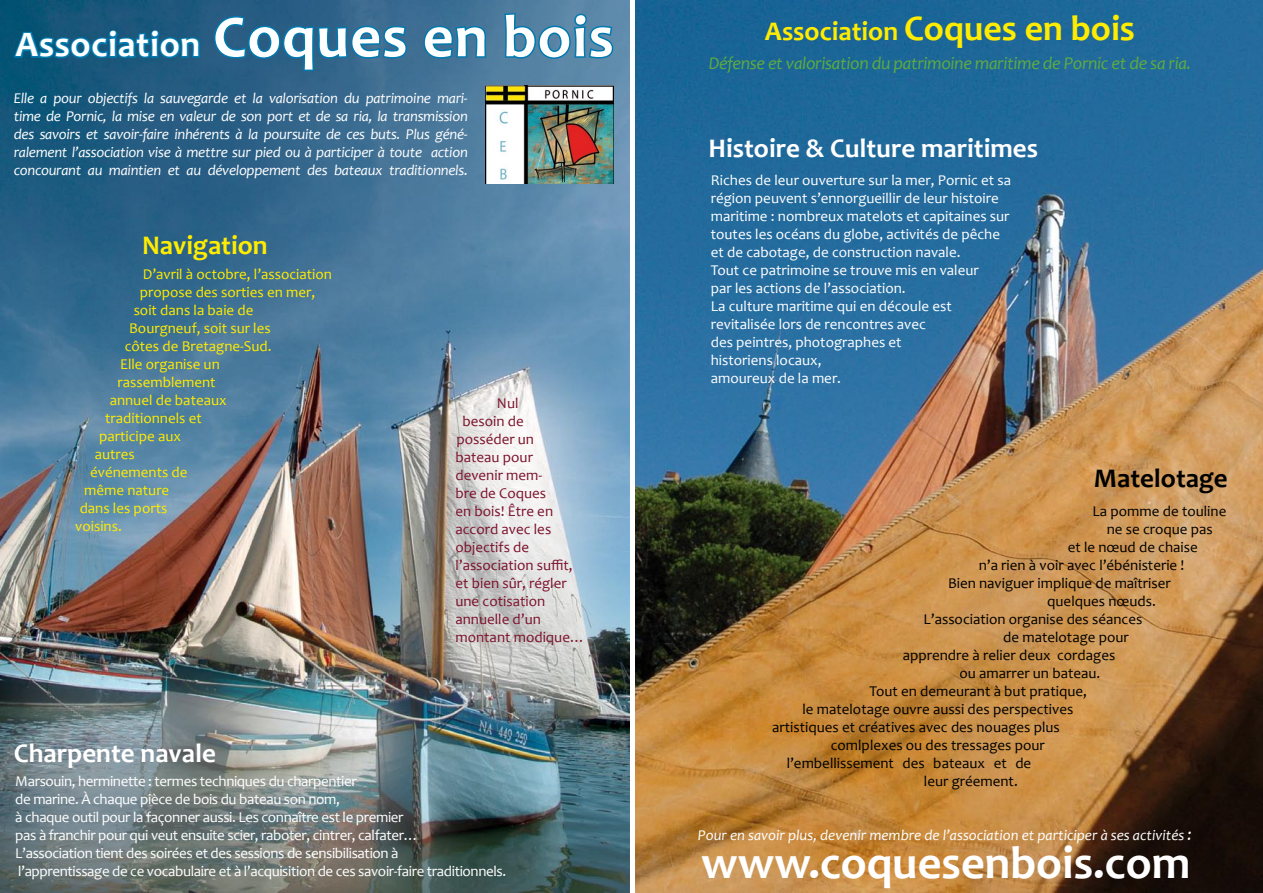
<style>
.page{position:relative;width:1263px;height:893px;background:#fff}
.page>*{position:absolute;margin:0;border:0;box-sizing:border-box;transform-origin:0 0}
.t1{font:700 60px "Candara";letter-spacing:.02em;color:#fff}
.t2{font:700 46.5px "Candara";color:#fff}
.t3{font:700 36px "Candara";color:#ffec00}
.t4{font:700 27px "Candara";color:#fff}
.t5{font:700 27px "Candara";color:#ffec00}
.t6{font:700 27px "Candara";color:#000}
.t7{font:italic 18px "Candara";letter-spacing:-.02em;color:#5fab41}
.t8{font:15px "Candara";color:#000}
.t9{font:italic 15px/18px "Candara";color:#fff;text-align:justify}
.t10{font:15px/18px "Candara";color:#fff}
.t11{font:15px/18px "Candara";letter-spacing:-.025em;color:#fff}
.t12{font:15px "Candara";color:#ffec00}
.t13{font:15px "Candara";color:#7c122c}
.s1{font-size:36px}
.s2{font-style:normal}
.s3{font-size:27px}
.s4{font-size:18px}
</style>
<div class="page">
<img style="left:0;top:0;width:629px;height:893px">
<svg style="left:13px;top:28px;width:188px;height:32px;background:#0c6691"></svg>
<svg style="left:212px;top:15px;width:196px;height:58px;background:#246892"></svg>
<svg style="left:422px;top:24px;width:66px;height:36px;background:#2775a0"></svg>
<svg style="left:502px;top:11px;width:113px;height:49px;background:#3c81a8"></svg>
<img style="left:485px;top:86px;width:128px;height:98px">
<img style="left:635px;top:0;width:628px;height:892px">
<h1 class="t1" style="left:16px;top:1px;width:600px"><span class="s1">Association</span> Coques en bois</h1>
<p class="t9" style="left:14px;top:90px;width:455px">Elle a pour objectifs la sauvegarde et la valorisation du patrimoine mari&shy;time de Pornic, la mise en valeur de son port et de sa ria, la transmission des savoirs et savoir-faire inhérents à la poursuite de ces buts. Plus géné&shy;ralement l’association vise à mettre sur pied ou à participer à toute action concourant au maintien et au développement des bateaux traditionnels<span class="s2">.</span></p>
<h3 class="t5" style="left:142px;top:229px;width:127px">Navigation</h3>
<p class="t12" style="left:143px;top:265px;width:191px">D’avril à octobre, l’association</p>
<p class="t12" style="left:140px;top:283px;width:177px">propose des sorties en mer,</p>
<p class="t12" style="left:134px;top:301px;width:121px">soit dans la baie de</p>
<p class="t12" style="left:129px;top:319px;width:143px">Bourgneuf, soit sur les</p>
<p class="t12" style="left:125px;top:337px;width:148px">côtes de Bretagne-Sud.</p>
<p class="t12" style="left:120px;top:355px;width:101px">Elle organise un</p>
<p class="t12" style="left:117px;top:373px;width:100px">rassemblement</p>
<p class="t12" style="left:110px;top:391px;width:119px">annuel de bateaux</p>
<p class="t12" style="left:105px;top:409px;width:98px">traditionnels et</p>
<p class="t12" style="left:99px;top:427px;width:83px">participe aux</p>
<p class="t12" style="left:95px;top:445px;width:42px">autres</p>
<p class="t12" style="left:90px;top:463px;width:99px">événements de</p>
<p class="t12" style="left:84px;top:481px;width:87px">même nature</p>
<p class="t12" style="left:80px;top:499px;width:89px">dans les ports</p>
<p class="t12" style="left:75px;top:517px;width:48px">voisins.</p>
<p class="t13" style="left:497px;top:394px;width:23px">Nul</p>
<p class="t13" style="left:462px;top:412px;width:63px">besoin de</p>
<p class="t13" style="left:456px;top:430px;width:79px">posséder un</p>
<p class="t13" style="left:455px;top:448px;width:79px">bateau pour</p>
<p class="t13" style="left:455px;top:466px;width:88px">devenir mem-</p>
<p class="t13" style="left:455px;top:484px;width:92px">bre de Coques</p>
<p class="t13" style="left:455px;top:502px;width:99px">en bois! Être en</p>
<p class="t13" style="left:455px;top:520px;width:97px">accord avec les</p>
<p class="t13" style="left:455px;top:538px;width:75px">objectifs de</p>
<p class="t13" style="left:455px;top:556px;width:119px">l’association suffit,</p>
<p class="t13" style="left:455px;top:574px;width:113px">et bien sûr, régler</p>
<p class="t13" style="left:455px;top:592px;width:91px">une cotisation</p>
<p class="t13" style="left:455px;top:610px;width:87px">annuelle d’un</p>
<p class="t13" style="left:455px;top:628px;width:131px">montant modique…</p>
<h3 class="t4" style="left:14px;top:737px;width:204px">Charpente navale</h3>
<p class="t11" style="left:15px;top:772px;width:492px">Marsouin, herminette : termes techniques du charpentier<br>de marine. À chaque pièce de bois du bateau son nom,<br>à chaque outil pour la façonner aussi. Les connaître est le premier<br>pas à franchir pour qui veut ensuite scier, raboter, cintrer, calfater…<br>L’association tient des soirées et des sessions de sensibilisation à<br>l’apprentissage de ce vocabulaire et à l’acquisition de ces savoir-faire traditionnels.</p>
<h3 class="t3" style="left:765px;top:7px;width:372px"><span class="s3">Association</span> Coques en bois</h3>
<p class="t7" style="left:709px;top:52px;width:484px">Défense et valorisation du patrimoine maritime de Pornic et de sa ria.</p>
<h3 class="t4" style="left:708px;top:132px;width:331px">Histoire &amp; Culture maritimes</h3>
<p class="t10" style="left:711px;top:171px;width:302px">Riches de leur ouverture sur la mer, Pornic et sa région peuvent s’ennorgueillir de leur histoire maritime : nombreux matelots et capitaines sur toutes les océans du globe, activités de pêche et de cabotage, de construction navale.<br>Tout ce patrimoine se trouve mis en valeur<br>par les actions de l’association.<br>La culture maritime qui en découle est revitalisée lors de rencontres avec<br>des peintres, photographes et<br>historiens locaux,<br>amoureux de la mer.</p>
<h3 class="t6" style="left:1094px;top:462px;width:136px">Matelotage</h3>
<p class="t8" style="left:1092px;top:502px;width:135px">La pomme de touline</p>
<p class="t8" style="left:1107px;top:520px;width:108px">ne se croque pas</p>
<p class="t8" style="left:1068px;top:538px;width:132px">et le nœud de chaise</p>
<p class="t8" style="left:979px;top:556px;width:207px">n’a rien à voir avec l’ébénisterie !</p>
<p class="t8" style="left:948px;top:574px;width:224px">Bien naviguer implique de maîtriser</p>
<p class="t8" style="left:1047px;top:592px;width:110px">quelques nœuds.</p>
<p class="t8" style="left:923px;top:610px;width:220px">L’association organise des séances</p>
<p class="t8" style="left:1003px;top:628px;width:127px">de matelotage pour</p>
<p class="t8" style="left:903px;top:646px;width:214px">apprendre à relier deux cordages</p>
<p class="t8" style="left:959px;top:664px;width:142px">ou amarrer un bateau.</p>
<p class="t8" style="left:869px;top:682px;width:219px">Tout en demeurant à but pratique,</p>
<p class="t8" style="left:802px;top:700px;width:272px">le matelotage ouvre aussi des perspectives</p>
<p class="t8" style="left:772px;top:718px;width:289px">artistiques et créatives avec des nouages plus</p>
<p class="t8" style="left:831px;top:736px;width:216px">comlplexes ou des tressages pour</p>
<p class="t8" style="left:787px;top:754px;width:246px">l’embellissement des bateaux et de</p>
<p class="t8" style="left:924px;top:772px;width:95px">leur gréement.</p>
<p class="t9" style="left:698px;top:826px;width:495px">Pour en savoir plus, devenir membre de l’association et participer à ses activités <span class="s4">:</span></p>
<h2 class="t2" style="left:701px;top:835px;width:491px">www.coquesenbois.com</h2>
</div>
